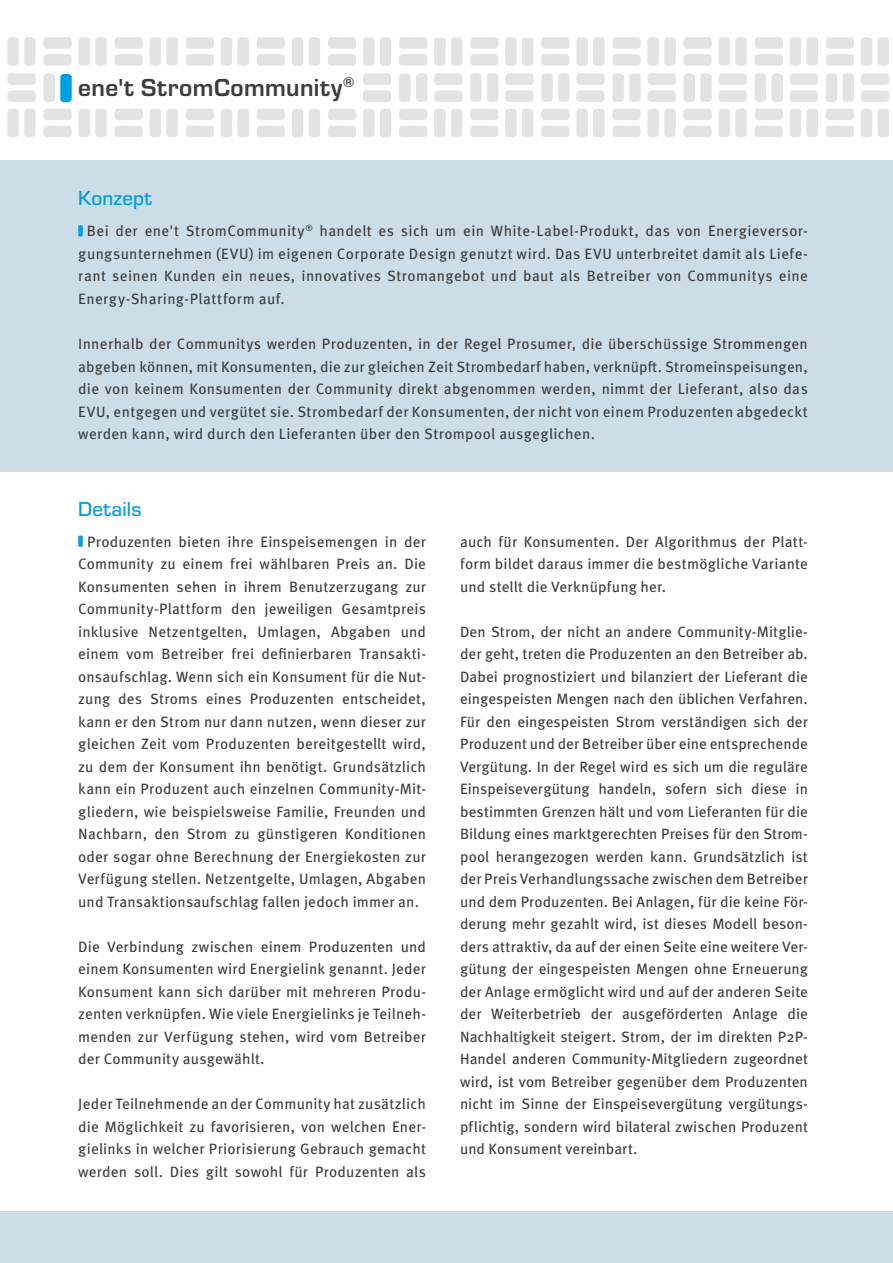
<style>
.page{position:relative;width:893px;height:1263px;background:#fff}
.page>*{position:absolute;margin:0;border:0;box-sizing:border-box;transform-origin:0 0}
.t1{font:700 25.5px "Eurostile";letter-spacing:.015em;color:#3c3c3b}
.t2{font:500 21px "Eurostile";letter-spacing:.01em;color:#009fe3}
.t3{font:15px/22.5px "Meta Pro";letter-spacing:.01em;color:#3c3c3b;text-align:justify}
</style>
<div class="page">
<svg style="left:7px;top:73px;width:29px;height:29px"></svg>
<svg style="left:43px;top:37px;width:29px;height:29px"></svg>
<svg style="left:7px;top:37px;width:29px;height:29px"></svg>
<svg style="left:43px;top:126px;width:29px;height:11px"></svg>
<svg style="left:43px;top:109px;width:29px;height:11px"></svg>
<svg style="left:7px;top:109px;width:29px;height:28px"></svg>
<svg style="left:114px;top:37px;width:29px;height:29px"></svg>
<svg style="left:78px;top:37px;width:29px;height:29px"></svg>
<svg style="left:114px;top:126px;width:29px;height:11px"></svg>
<svg style="left:114px;top:109px;width:29px;height:11px"></svg>
<svg style="left:78px;top:109px;width:29px;height:28px"></svg>
<svg style="left:186px;top:37px;width:28px;height:29px"></svg>
<svg style="left:150px;top:37px;width:28px;height:29px"></svg>
<svg style="left:186px;top:126px;width:28px;height:11px"></svg>
<svg style="left:186px;top:109px;width:28px;height:11px"></svg>
<svg style="left:150px;top:109px;width:28px;height:28px"></svg>
<svg style="left:257px;top:37px;width:28px;height:29px"></svg>
<svg style="left:221px;top:37px;width:11px;height:29px"></svg>
<svg style="left:238px;top:37px;width:11px;height:29px"></svg>
<svg style="left:257px;top:126px;width:28px;height:11px"></svg>
<svg style="left:257px;top:109px;width:28px;height:11px"></svg>
<svg style="left:221px;top:109px;width:11px;height:28px"></svg>
<svg style="left:238px;top:109px;width:11px;height:28px"></svg>
<svg style="left:328px;top:37px;width:28px;height:29px"></svg>
<svg style="left:292px;top:37px;width:11px;height:29px"></svg>
<svg style="left:309px;top:37px;width:11px;height:29px"></svg>
<svg style="left:328px;top:126px;width:28px;height:11px"></svg>
<svg style="left:328px;top:109px;width:28px;height:11px"></svg>
<svg style="left:292px;top:109px;width:11px;height:28px"></svg>
<svg style="left:309px;top:109px;width:11px;height:28px"></svg>
<svg style="left:363px;top:73px;width:28px;height:29px"></svg>
<svg style="left:399px;top:73px;width:11px;height:29px"></svg>
<svg style="left:416px;top:73px;width:11px;height:29px"></svg>
<svg style="left:399px;top:37px;width:28px;height:29px"></svg>
<svg style="left:363px;top:37px;width:11px;height:29px"></svg>
<svg style="left:380px;top:37px;width:11px;height:29px"></svg>
<svg style="left:399px;top:126px;width:28px;height:11px"></svg>
<svg style="left:399px;top:109px;width:28px;height:11px"></svg>
<svg style="left:363px;top:109px;width:11px;height:28px"></svg>
<svg style="left:380px;top:109px;width:11px;height:28px"></svg>
<svg style="left:434px;top:73px;width:29px;height:29px"></svg>
<svg style="left:470px;top:73px;width:28px;height:29px"></svg>
<svg style="left:470px;top:37px;width:29px;height:29px"></svg>
<svg style="left:434px;top:37px;width:28px;height:29px"></svg>
<svg style="left:470px;top:126px;width:29px;height:11px"></svg>
<svg style="left:470px;top:109px;width:29px;height:11px"></svg>
<svg style="left:434px;top:109px;width:28px;height:28px"></svg>
<svg style="left:505px;top:73px;width:29px;height:29px"></svg>
<svg style="left:541px;top:73px;width:29px;height:29px"></svg>
<svg style="left:541px;top:37px;width:29px;height:29px"></svg>
<svg style="left:505px;top:37px;width:28px;height:29px"></svg>
<svg style="left:541px;top:126px;width:29px;height:11px"></svg>
<svg style="left:541px;top:109px;width:29px;height:11px"></svg>
<svg style="left:505px;top:109px;width:28px;height:28px"></svg>
<svg style="left:576px;top:73px;width:29px;height:29px"></svg>
<svg style="left:612px;top:73px;width:29px;height:29px"></svg>
<svg style="left:612px;top:37px;width:29px;height:29px"></svg>
<svg style="left:576px;top:37px;width:29px;height:29px"></svg>
<svg style="left:612px;top:126px;width:29px;height:11px"></svg>
<svg style="left:612px;top:109px;width:29px;height:11px"></svg>
<svg style="left:576px;top:109px;width:29px;height:28px"></svg>
<svg style="left:647px;top:73px;width:29px;height:29px"></svg>
<svg style="left:683px;top:73px;width:29px;height:29px"></svg>
<svg style="left:683px;top:37px;width:29px;height:29px"></svg>
<svg style="left:647px;top:37px;width:29px;height:29px"></svg>
<svg style="left:683px;top:126px;width:29px;height:11px"></svg>
<svg style="left:683px;top:109px;width:29px;height:11px"></svg>
<svg style="left:647px;top:109px;width:29px;height:28px"></svg>
<svg style="left:718px;top:73px;width:29px;height:29px"></svg>
<svg style="left:755px;top:73px;width:28px;height:29px"></svg>
<svg style="left:754px;top:37px;width:29px;height:29px"></svg>
<svg style="left:718px;top:37px;width:29px;height:29px"></svg>
<svg style="left:754px;top:126px;width:29px;height:11px"></svg>
<svg style="left:755px;top:109px;width:28px;height:11px"></svg>
<svg style="left:718px;top:109px;width:29px;height:28px"></svg>
<svg style="left:790px;top:73px;width:28px;height:29px"></svg>
<svg style="left:826px;top:73px;width:28px;height:29px"></svg>
<svg style="left:826px;top:37px;width:28px;height:29px"></svg>
<svg style="left:790px;top:37px;width:28px;height:29px"></svg>
<svg style="left:826px;top:126px;width:28px;height:11px"></svg>
<svg style="left:826px;top:109px;width:28px;height:11px"></svg>
<svg style="left:790px;top:109px;width:28px;height:28px"></svg>
<svg style="left:861px;top:73px;width:28px;height:29px"></svg>
<svg style="left:861px;top:37px;width:11px;height:29px"></svg>
<svg style="left:878px;top:37px;width:11px;height:29px"></svg>
<svg style="left:861px;top:109px;width:11px;height:28px"></svg>
<svg style="left:878px;top:109px;width:11px;height:28px"></svg>
<div style="left:0;top:160px;width:893px;height:312px;background:#ccdde8"></div>
<svg style="left:43px;top:73px;width:29px;height:29px"></svg>
<div style="left:0;top:1212px;width:893px;height:51px;background:#ccdde8"></div>
<div style="left:78px;top:225px;width:5px;height:12px;background:#009fe3;border-radius:2px"></div>
<div style="left:78px;top:535px;width:5px;height:12px;background:#009fe3;border-radius:2px"></div>
<h1 class="t1" style="left:78px;top:69px;width:277px">ene't StromCommunity<sup>®</sup></h1>
<h2 class="t2" style="left:78px;top:184px;width:75px">Konzept</h2>
<p class="t3" style="left:78px;top:219px;width:731px;text-indent:9px">Bei der ene't StromCommunity<sup>®</sup> handelt es sich um ein White-Label-Produkt, das von Energieversor&shy;gungsunternehmen (EVU) im eigenen Corporate Design genutzt wird. Das EVU unterbreitet damit als Liefe&shy;rant seinen Kunden ein neues, innovatives Stromangebot und baut als Betreiber von Communitys eine Energy-Sharing-Plattform auf.</p>
<p class="t3" style="left:78px;top:332px;width:731px">Innerhalb der Communitys werden Produzenten, in der Regel Prosumer, die überschüssige Strommengen abgeben können, mit Konsumenten, die zur gleichen Zeit Strombedarf haben, verknüpft. Stromeinspeisungen, die von keinem Konsumenten der Community direkt abgenommen werden, nimmt der Lieferant, also das EVU, entgegen und vergütet sie. Strombedarf der Konsumenten, der nicht von einem Produzenten abgedeckt werden kann, wird durch den Lieferanten über den Strompool ausgeglichen.</p>
<h2 class="t2" style="left:78px;top:494px;width:65px">Details</h2>
<p class="t3" style="left:78px;top:529px;width:349px;text-align:center">Produzenten bieten ihre Einspeisemengen in der Community zu einem frei wählbaren Preis an. Die Konsumenten sehen in ihrem Benutzerzugang zur Community-Plattform den jeweiligen Gesamtpreis inklusive Netzentgelten, Umlagen, Abgaben und einem vom Betreiber frei definierbaren Transakti&shy;onsaufschlag. Wenn sich ein Konsument für die Nut&shy;zung des Stroms eines Produzenten entscheidet, kann er den Strom nur dann nutzen, wenn dieser zur gleichen Zeit vom Produzenten bereitgestellt wird, zu dem der Konsument ihn benötigt. Grundsätzlich kann ein Produzent auch einzelnen Community-Mit&shy;gliedern, wie beispielsweise Familie, Freunden und Nachbarn, den Strom zu günstigeren Konditionen oder sogar ohne Berechnung der Energiekosten zur Verfügung stellen. Netzentgelte, Umlagen, Abgaben und Transaktionsaufschlag fallen jedoch immer an.</p>
<p class="t3" style="left:78px;top:934px;width:349px">Die Verbindung zwischen einem Produzenten und einem Konsumenten wird Energielink genannt. Jeder Konsument kann sich darüber mit mehreren Produ&shy;zenten verknüpfen. Wie viele Energielinks je Teilneh&shy;menden zur Verfügung stehen, wird vom Betreiber der Community ausgewählt.</p>
<p class="t3" style="left:78px;top:1092px;width:349px">Jeder Teilnehmende an der Community hat zusätzlich die Möglichkeit zu favorisieren, von welchen Ener&shy;gielinks in welcher Priorisierung Gebrauch gemacht werden soll. Dies gilt sowohl für Produzenten als</p>
<p class="t3" style="left:460px;top:529px;width:349px">auch für Konsumenten. Der Algorithmus der Platt&shy;form bildet daraus immer die bestmögliche Variante und stellt die Verknüpfung her.</p>
<p class="t3" style="left:460px;top:619px;width:349px">Den Strom, der nicht an andere Community-Mitglie&shy;der geht, treten die Produzenten an den Betreiber ab.<br>Dabei prognostiziert und bilanziert der Lieferant die eingespeisten Mengen nach den üblichen Verfahren.<br>Für den eingespeisten Strom verständigen sich der Produzent und der Betreiber über eine entsprechende Vergütung. In der Regel wird es sich um die reguläre Einspeisevergütung handeln, sofern sich diese in bestimmten Grenzen hält und vom Lieferanten für die Bildung eines marktgerechten Preises für den Strom&shy;pool herangezogen werden kann. Grundsätzlich ist der Preis Verhandlungssache zwischen dem Betreiber und dem Produzenten. Bei Anlagen, für die keine För&shy;derung mehr gezahlt wird, ist dieses Modell beson&shy;ders attraktiv, da auf der einen Seite eine weitere Ver&shy;gütung der eingespeisten Mengen ohne Erneuerung der Anlage ermöglicht wird und auf der anderen Seite der Weiterbetrieb der ausgeförderten Anlage die Nachhaltigkeit steigert. Strom, der im direkten P2P-Handel anderen Community-Mitgliedern zugeordnet wird, ist vom Betreiber gegenüber dem Produzenten nicht im Sinne der Einspeisevergütung vergütungs&shy;pflichtig, sondern wird bilateral zwischen Produzent und Konsument vereinbart.</p>
</div>
